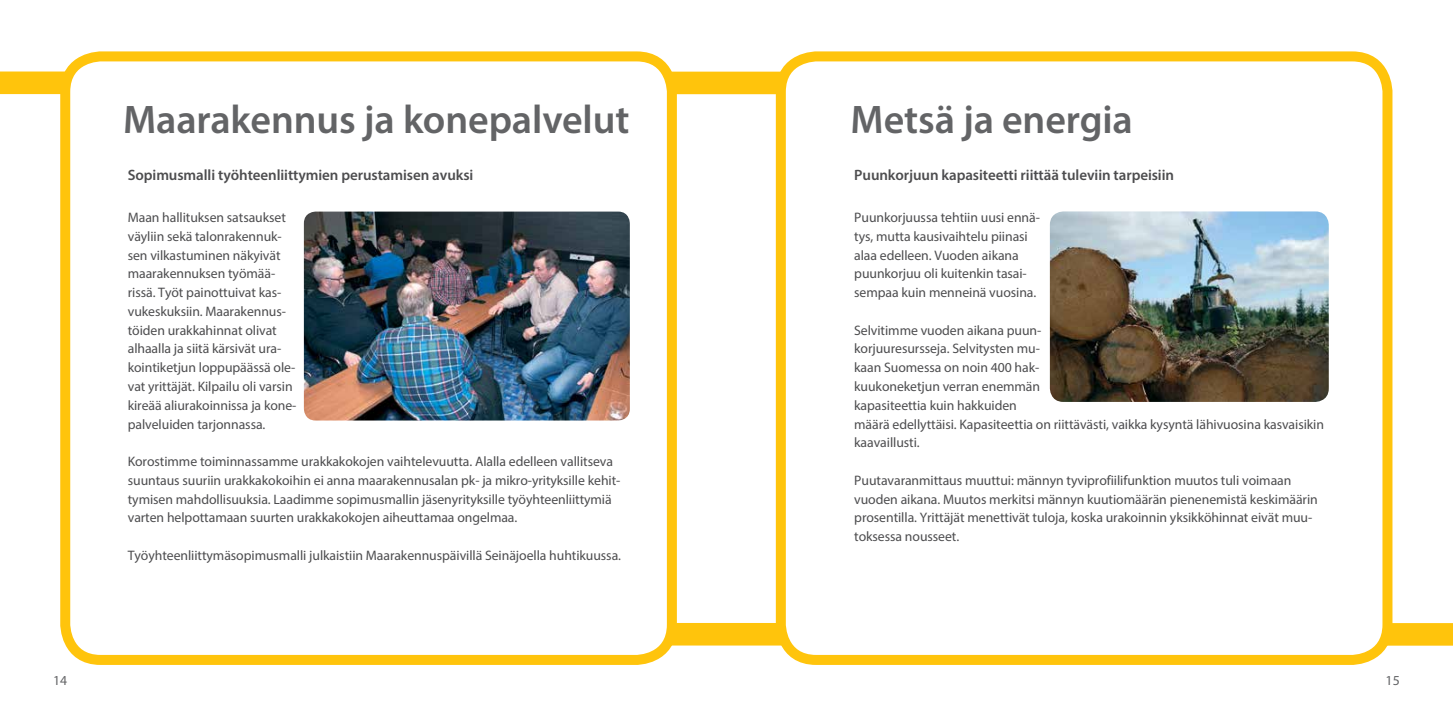
<style>
.page{position:relative;width:1453px;height:727px;background:#fff}
.page>*{position:absolute;margin:0;border:0;box-sizing:border-box;transform-origin:0 0}
.t1{font:600 40px "Myriad Pro";letter-spacing:-.005em;color:#636466}
.t2{font:600 15px "Myriad Pro";letter-spacing:-.005em;color:#4d4d4f}
.t3{font:13.75px/18.8px "Myriad Pro";letter-spacing:-.005em;color:#4d4d4f}
.t4{font:13.75px "Myriad Pro";color:#636466}
</style>
<div class="page">
<div style="left:648px;top:622px;width:805px;height:23px;background:#ffc40c"></div>
<div style="left:0;top:71px;width:806px;height:23px;background:#ffc40c"></div>
<div style="left:65px;top:56px;width:607px;height:603px;background:#fff;border-radius:35px"></div>
<div style="left:60px;top:51px;width:617px;height:613px;border:10px solid #ffc40c;border-radius:35px"></div>
<div style="left:781px;top:56px;width:606px;height:603px;background:#fff;border-radius:35px"></div>
<div style="left:776px;top:51px;width:616px;height:613px;border:10px solid #ffc40c;border-radius:35px"></div>
<img style="left:304px;top:211px;width:326px;height:209px">
<img style="left:1050px;top:211px;width:279px;height:191px">
<h1 class="t1" style="left:123px;top:94px;width:508px">Maarakennus ja konepalvelut</h1>
<h1 class="t1" style="left:850px;top:94px;width:284px">Metsä ja energia</h1>
<p class="t2" style="left:854px;top:165px;width:321px">Puunkorjuun kapasiteetti riittää tuleviin tarpeisiin</p>
<p class="t3" style="left:854px;top:208px;width:187px">Puunkorjuussa tehtiin uusi ennä&shy;tys, mutta kausivaihtelu piinasi alaa edelleen. Vuoden aikana puunkorjuu oli kuitenkin tasai&shy;sempaa kuin menneinä vuosina.</p>
<p class="t3" style="left:854px;top:320px;width:471px">Selvitimme vuoden aikana puun-<br>korjuuresursseja. Selvitysten mu-<br>kaan Suomessa on noin 400 hak-<br>kuukoneketjun verran enemmän<br>kapasiteettia kuin hakkuiden<br>määrä edellyttäisi. Kapasiteettia on riittävästi, vaikka kysyntä lähivuosina kasvaisikin kaavaillusti.</p>
<p class="t3" style="left:854px;top:470px;width:465px">Puutavaranmittaus muuttui: männyn tyviprofiilifunktion muutos tuli voimaan vuoden aikana. Muutos merkitsi männyn kuutiomäärän pienenemistä keskimäärin prosentilla. Yrittäjät menettivät tuloja, koska urakoinnin yksikköhinnat eivät muu&shy;toksessa nousseet.</p>
<p class="t2" style="left:128px;top:165px;width:347px">Sopimusmalli työhteenliittymien perustamisen avuksi</p>
<p class="t3" style="left:128px;top:208px;width:170px">Maan hallituksen satsaukset väyliin sekä talonrakennuk&shy;sen vilkastuminen näkyivät maarakennuksen työmää&shy;rissä. Työt painottuivat kas&shy;vukeskuksiin. Maarakennus&shy;töiden urakkahinnat olivat alhaalla ja siitä kärsivät ura&shy;kointiketjun loppupäässä ole&shy;vat yrittäjät. Kilpailu oli varsin kireää aliurakoinnissa ja kone&shy;palveluiden tarjonnassa.</p>
<p class="t3" style="left:128px;top:451px;width:494px">Korostimme toiminnassamme urakkakokojen vaihtelevuutta. Alalla edelleen vallitseva suuntaus suuriin urakkakokoihin ei anna maarakennusalan pk- ja mikro-yrityksille kehit&shy;tymisen mahdollisuuksia. Laadimme sopimusmallin jäsenyrityksille työyhteenliittymiä varten helpottamaan suurten urakkakokojen aiheuttamaa ongelmaa.</p>
<p class="t3" style="left:128px;top:545px;width:495px">Työyhteenliittymäsopimusmalli julkaistiin Maarakennuspäivillä Seinäjoella huhtikuussa.</p>
<p class="t4" style="left:53px;top:672px;width:16px">14</p>
<p class="t4" style="left:1385px;top:672px;width:16px">15</p>
</div>
